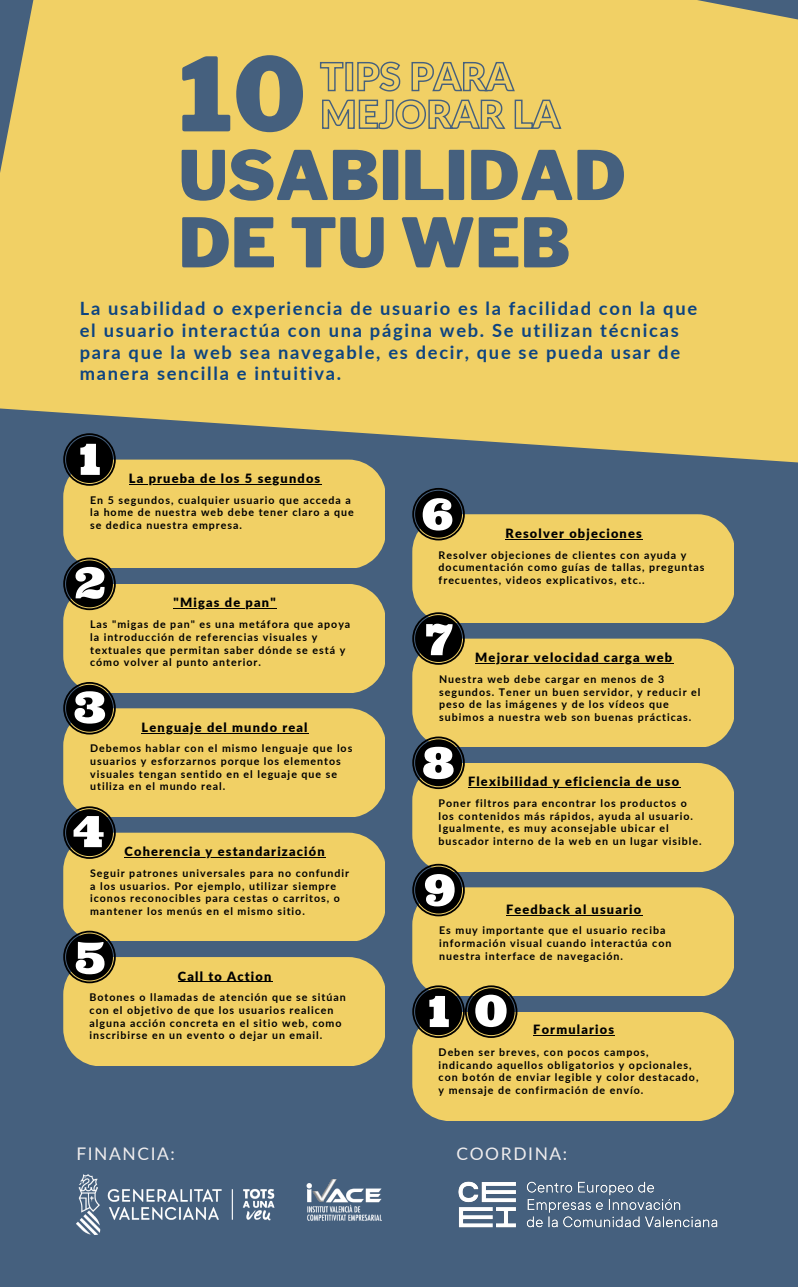
<style>
.page{position:relative;width:798px;height:1287px;background:#fff}
.page>*{position:absolute;margin:0;border:0;box-sizing:border-box;transform-origin:0 0}
.t1{font:900 101.12px "Libre Franklin";color:#45607e}
.t2{font:900 67.62px/67.3px "Libre Franklin";color:#45607e}
.t3{font:700 18.31px/21.9px "Lato";letter-spacing:.09em;color:#0d4481}
.t4{font:17.44px "Lato";letter-spacing:.09em;color:#efedee}
.t5{font:900 12.75px "Lato";letter-spacing:.09em;color:#000}
.t6{font:700 10.62px/12.7px "Lato";letter-spacing:.09em;color:#000}
</style>
<div class="page">
<div style="left:0;top:0;width:798px;height:1286px;background:#45607e"></div>
<div style="left:0;top:0;width:798px;height:463px;background:#f1d065"></div>
<img style="left:458px;top:1181px;width:260px;height:47px">
<img style="left:76px;top:1174px;width:305px;height:60px">
<svg style="left:63px;top:433px;width:322px;height:632px;background:#cfb967"></svg>
<svg style="left:319px;top:61px;width:197px;height:31px;background:#cab66a"></svg>
<svg style="left:321px;top:98px;width:241px;height:32px;background:#cab66a"></svg>
<svg style="left:412px;top:488px;width:322px;height:632px;background:#cfb867"></svg>
<hr style="left:129px;top:484px;width:192px;height:1px;background:#000">
<hr style="left:174px;top:608px;width:103px;height:1px;background:#000">
<hr style="left:142px;top:732px;width:167px;height:1px;background:#000">
<hr style="left:125px;top:857px;width:201px;height:1px;background:#000">
<hr style="left:178px;top:981px;width:94px;height:1px;background:#000">
<hr style="left:505px;top:538px;width:138px;height:1px;background:#000">
<hr style="left:475px;top:663px;width:198px;height:1px;background:#000">
<hr style="left:468px;top:787px;width:212px;height:1px;background:#000">
<hr style="left:506px;top:914px;width:136px;height:1px;background:#000">
<hr style="left:533px;top:1035px;width:82px;height:1px;background:#000">
<h1 class="t1" style="left:179px;top:34px;width:129px">10</h1>
<h2 class="t2" style="left:179px;top:142px;width:449px">USABILIDAD<br>DE TU WEB</h2>
<h3 class="t3" style="left:80px;top:296px;width:619px">La usabilidad o experiencia de usuario es la facilidad con la que el usuario interactúa con una página web. Se utilizan técnicas para que la web sea navegable, es decir, que se pueda usar de manera sencilla e intuitiva.</h3>
<p class="t5" style="left:129px;top:470px;width:193px">La prueba de los 5 segundos</p>
<p class="t6" style="left:90px;top:493px;width:265px">En 5 segundos, cualquier usuario que acceda a la home de nuestra web debe tener claro a que se dedica nuestra empresa.</p>
<p class="t5" style="left:174px;top:595px;width:104px">"Migas de pan"</p>
<p class="t6" style="left:90px;top:617px;width:262px">Las "migas de pan" es una metáfora que apoya la introducción de referencias visuales y textuales que permitan saber dónde se está y cómo volver al punto anterior.</p>
<p class="t5" style="left:142px;top:719px;width:167px">Lenguaje del mundo real</p>
<p class="t6" style="left:90px;top:742px;width:264px">Debemos hablar con el mismo lenguaje que los usuarios y esforzarnos porque los elementos visuales tengan sentido en el leguaje que se utiliza en el mundo real.</p>
<p class="t5" style="left:125px;top:843px;width:202px">Coherencia y estandarización</p>
<p class="t6" style="left:90px;top:866px;width:261px">Seguir patrones universales para no confundir a los usuarios. Por ejemplo, utilizar siempre iconos reconocibles para cestas o carritos, o mantener los menús en el mismo sitio.</p>
<p class="t5" style="left:178px;top:967px;width:95px">Call to Action</p>
<p class="t6" style="left:90px;top:990px;width:258px">Botones o llamadas de atención que se sitúan con el objetivo de que los usuarios realicen alguna acción concreta en el sitio web, como inscribirse en un evento o dejar un email.</p>
<p class="t5" style="left:505px;top:525px;width:138px">Resolver objeciones</p>
<p class="t6" style="left:439px;top:548px;width:267px">Resolver objeciones de clientes con ayuda y documentación como guías de tallas, preguntas frecuentes, videos explicativos, etc..</p>
<p class="t5" style="left:475px;top:649px;width:198px">Mejorar velocidad carga web</p>
<p class="t6" style="left:439px;top:672px;width:263px">Nuestra web debe cargar en menos de 3 segundos. Tener un buen servidor, y reducir el peso de las imágenes y de los vídeos que subimos a nuestra web son buenas prácticas.</p>
<p class="t5" style="left:468px;top:773px;width:213px">Flexibilidad y eficiencia de uso</p>
<p class="t6" style="left:439px;top:796px;width:265px">Poner filtros para encontrar los productos o los contenidos más rápidos, ayuda al usuario.<br>Igualmente, es muy aconsejable ubicar el buscador interno de la web en un lugar visible.</p>
<p class="t5" style="left:506px;top:901px;width:137px">Feedback al usuario</p>
<p class="t6" style="left:439px;top:923px;width:234px">Es muy importante que el usuario reciba información visual cuando interactúa con nuestra interface de navegación.</p>
<p class="t5" style="left:533px;top:1021px;width:82px">Formularios</p>
<p class="t6" style="left:439px;top:1045px;width:261px">Deben ser breves, con pocos campos, indicando aquellos obligatorios y opcionales, con botón de enviar legible y color destacado, y mensaje de confirmación de envío.</p>
<h3 class="t4" style="left:76px;top:1142px;width:100px">FINANCIA:</h3>
<h3 class="t4" style="left:456px;top:1142px;width:112px">COORDINA:</h3>
</div>
